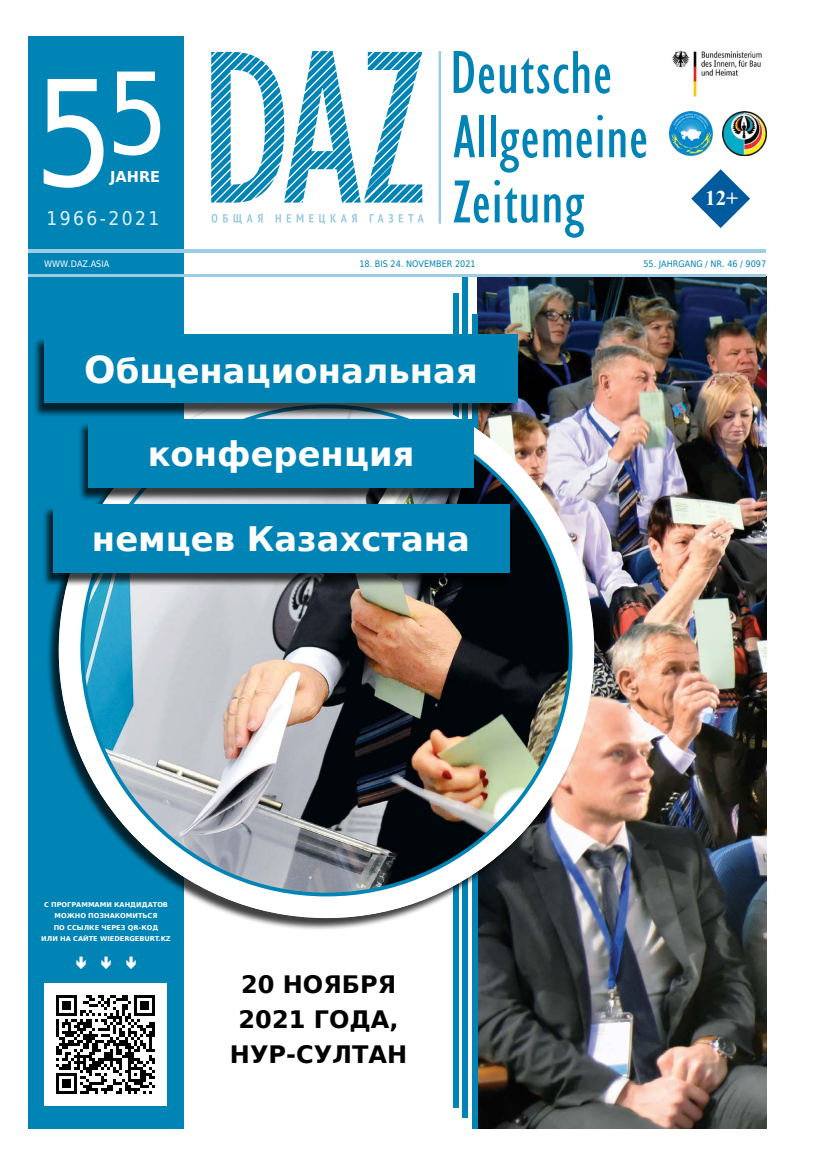
<style>
.page{position:relative;width:823px;height:1163px;background:#fff}
.page>*{position:absolute;margin:0;border:0;box-sizing:border-box;transform-origin:0 0}
.t1{font:146.2px "DejaVu Sans";color:#fff;scale:.87 1}
.t2{font:112.9px "DejaVu Sans";color:#fff;scale:.87 1}
.t3{font:700 33.7px "DejaVu Sans";color:#fff}
.t4{font:700 24px/35px "DejaVu Sans";color:#000;text-align:center}
.t5{font:700 21px "Times New Roman";color:#fff}
.t6{font:19px "DejaVu Sans Condensed";letter-spacing:.13em;color:#e1f4fd}
.t7{font:700 15px "DejaVu Sans Condensed";color:#fff;scale:1.07 1}
.t8{font:9px "DejaVu Sans Condensed";color:#0084b6}
.t9{font:9px "DejaVu Sans Condensed";color:#fff}
.t10{font:700 6.6px/11.4px "DejaVu Sans";color:#fff;text-align:center}
.s1{font-size:37px}
</style>
<div class="page">
<div style="left:28px;top:37px;width:155px;height:1091px;background:#0084b6"></div>
<img style="left:477px;top:276px;width:288px;height:852px">
<div style="left:462px;top:275px;width:5px;height:843px;background:#0084b6"></div>
<div style="left:453px;top:293px;width:5px;height:814px;background:#0084b6"></div>
<div style="left:472px;top:314px;width:5px;height:814px;background:#0084b6"></div>
<svg style="left:691px;top:169px;width:58px;height:59px"></svg>
<img style="left:722px;top:111px;width:43px;height:44px">
<img style="left:669px;top:112px;width:43px;height:43px">
<img style="left:672px;top:50px;width:90px;height:47px">
<hr style="left:28px;top:274px;width:737px;height:2px;background:#9ccde4">
<hr style="left:28px;top:250px;width:737px;height:3px;background:#9ccde4">
<svg style="left:453px;top:51px;width:157px;height:43px"></svg>
<svg style="left:453px;top:115px;width:21px;height:42px"></svg>
<div style="left:479px;top:115px;width:5px;height:42px;background:#0084b6"></div>
<div style="left:490px;top:115px;width:5px;height:42px;background:#0084b6"></div>
<svg style="left:500px;top:129px;width:37px;height:44px"></svg>
<svg style="left:543px;top:129px;width:48px;height:29px"></svg>
<svg style="left:597px;top:115px;width:5px;height:42px"></svg>
<svg style="left:609px;top:129px;width:37px;height:29px"></svg>
<svg style="left:453px;top:180px;width:35px;height:43px"></svg>
<svg style="left:494px;top:180px;width:43px;height:43px"></svg>
<svg style="left:544px;top:194px;width:39px;height:44px"></svg>
<svg style="left:211px;top:214px;width:6px;height:9px"></svg>
<svg style="left:223px;top:214px;width:39px;height:10px"></svg>
<svg style="left:275px;top:214px;width:28px;height:8px"></svg>
<svg style="left:309px;top:214px;width:4px;height:8px"></svg>
<svg style="left:319px;top:214px;width:37px;height:10px"></svg>
<svg style="left:369px;top:214px;width:54px;height:9px"></svg>
<svg style="left:211px;top:51px;width:211px;height:151px"></svg>
<hr style="left:438px;top:51px;width:2px;height:172px;background:#9ccde4">
<img style="left:44px;top:983px;width:122px;height:122px">
<div style="left:46px;top:384px;width:546px;height:546px;background:#000;opacity:.75"></div>
<div style="left:59px;top:383px;width:535px;height:534px;background:#fff;border-radius:50%"></div>
<img style="left:82px;top:406px;width:488px;height:488px;border-radius:244px">
<div style="left:33px;top:337px;width:485px;height:80px;background:#000;opacity:.75"></div>
<div style="left:44px;top:334px;width:473px;height:69px;background:#0084b6"></div>
<div style="left:78px;top:421px;width:396px;height:80px;background:#000;opacity:.75"></div>
<div style="left:88px;top:419px;width:385px;height:68px;background:#0084b6"></div>
<div style="left:42px;top:506px;width:467px;height:80px;background:#000;opacity:.75"></div>
<div style="left:53px;top:503px;width:456px;height:69px;background:#0084b6"></div>
<h2 class="t2" style="left:106px;top:22px;width:73px">5</h2>
<h3 class="t7" style="left:110px;top:165px;width:48px">JAHRE</h3>
<h1 class="t1" style="left:34px;top:15px;width:94px">5</h1>
<h3 class="t6" style="left:47px;top:203px;width:114px">1966-2021</h3>
<h3 class="t5" style="left:704px;top:183px;width:34px">12+</h3>
<h3 class="t9" style="left:44px;top:256px;width:67px">WWW.DAZ.ASIA</h3>
<h3 class="t8" style="left:359px;top:256px;width:118px">18. BIS 24. NOVEMBER 2021</h3>
<h3 class="t8" style="left:643px;top:256px;width:124px">55. JAHRGANG / NR. 46 / 9097</h3>
<h3 class="t3" style="left:84px;top:343px;width:394px"><span class="s1">О</span>бщенациональная</h3>
<h3 class="t3" style="left:148px;top:426px;width:268px">конференция</h3>
<h3 class="t3" style="left:92px;top:511px;width:379px">немцев Казахстана</h3>
<p class="t10" style="left:41px;top:898px;width:131px">С ПРОГРАММАМИ КАНДИДАТОВ<br>МОЖНО ПОЗНАКОМИТЬСЯ<br>ПО ССЫЛКЕ ЧЕРЕЗ QR-КОД<br>ИЛИ НА САЙТЕ WIEDERGEBURT.KZ</p>
<h3 class="t4" style="left:230px;top:965px;width:179px">20 НОЯБРЯ<br>2021 ГОДА,<br>НУР-СУЛТАН</h3>
</div>
